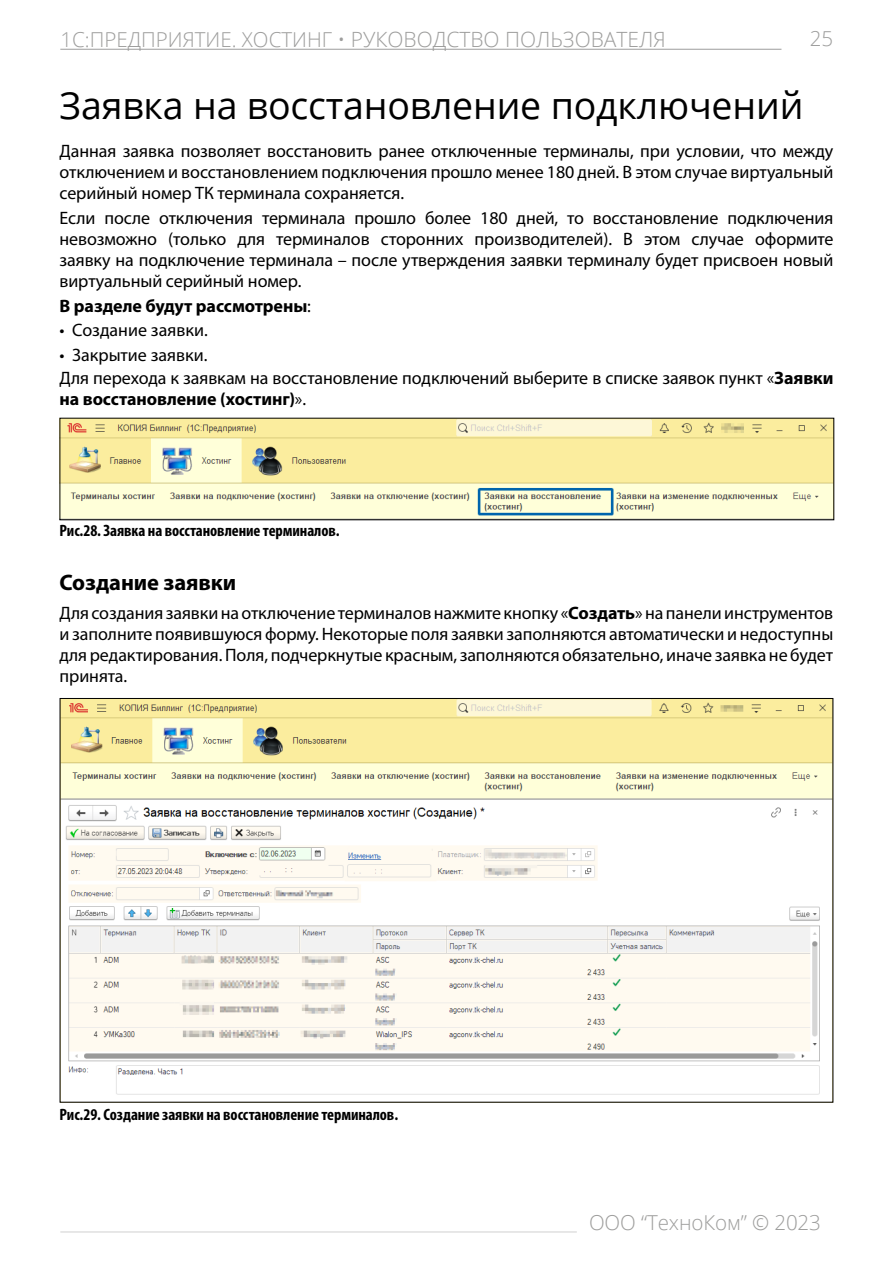
<style>
.page{position:relative;width:893px;height:1263px;background:#fff}
.page>*{position:absolute;margin:0;border:0;box-sizing:border-box;transform-origin:0 0}
._1-Header{font:37.5px "Open Sans";letter-spacing:-.005em;color:#000}
._2-Subhead{font:700 22.5px "Myriad Pro";letter-spacing:-.005em;color:#000}
.t1{font:300 21px "Open Sans";color:#9d9d9c}
.t2{font:300 20.55px "Open Sans";letter-spacing:-.005em;color:#9d9d9c}
._4-Body_text{font:18px/21px "Myriad Pro";letter-spacing:-.005em;color:#000;text-align:justify}
._4-Body_text-2{font:700 18px "Myriad Pro";letter-spacing:-.005em;color:#000}
.t3{font:700 condensed 16.5px "Myriad Pro";letter-spacing:-.005em;color:#000}
.s1{font-size:20.55px}
.s2{font-weight:400}
.s3{font-weight:700}
</style>
<div class="page">
<hr style="left:60px;top:1231px;width:517px;height:1px;background:#d0d0d0">
<hr style="left:60px;top:49px;width:721px;height:1px;background:#9d9d9c">
<img style="left:62px;top:420px;width:770px;height:98px">
<div style="left:60px;top:418px;width:774px;height:102px;border:1px solid #000"></div>
<img style="left:62px;top:700px;width:769px;height:395px">
<p class="t2" style="left:810px;top:24px;width:25px">25</p>
<p class="t1" style="left:60px;top:25px;width:607px"><span class="s1">1С:ПРЕДПРИЯТИЕ. ХОСТИНГ</span> • РУКОВОДСТВО ПОЛЬЗОВАТЕЛЯ</p>
<p class="_1-Header" style="left:60px;top:80px;width:745px">Заявка на восстановление подключений</p>
<p class="_4-Body_text" style="left:60px;top:140px;width:775px">Данная заявка позволяет восстановить ранее отключенные терминалы, при условии, что между отключением и восстановлением подключения прошло менее 180 дней. В этом случае виртуальный серийный номер ТК терминала сохраняется.</p>
<p class="_4-Body_text" style="left:60px;top:207px;width:775px">Если после отключения терминала прошло более 180 дней, то восстановление подключения невозможно (только для терминалов сторонних производителей). В этом случае оформите заявку на подключение терминала – после утверждения заявки терминалу будет присвоен новый виртуальный серийный номер.</p>
<p class="_4-Body_text-2" style="left:60px;top:295px;width:253px">В разделе будут рассмотрены<span class="s2">:</span></p>
<p class="_4-Body_text" style="left:60px;top:319px;width:150px">• Создание заявки.</p>
<p class="_4-Body_text" style="left:60px;top:344px;width:149px">• Закрытие заявки.</p>
<p class="_4-Body_text" style="left:60px;top:367px;width:775px">Для перехода к заявкам на восстановление подключений выберите в списке заявок пункт «<span class="s3">Заявки на восстановление (хостинг)</span>».</p>
<p class="t3" style="left:60px;top:520px;width:282px">Рис.28. Заявка на восстановление терминалов.</p>
<p class="_2-Subhead" style="left:60px;top:568px;width:178px">Создание заявки</p>
<p class="_4-Body_text" style="left:60px;top:603px;width:775px">Для создания заявки на отключение терминалов нажмите кнопку «<span class="s3">Создать</span>» на панели инструментов и заполните появившуюся форму. Некоторые поля заявки заполняются автоматически и недоступны для редактирования. Поля, подчеркнутые красным, заполняются обязательно, иначе заявка не будет принята.</p>
<p class="t3" style="left:60px;top:1104px;width:340px">Рис.29. Создание заявки на восстановление терминалов.</p>
<p class="t2" style="left:589px;top:1208px;width:233px">ООО “ТехноКом” © 2023</p>
</div>
